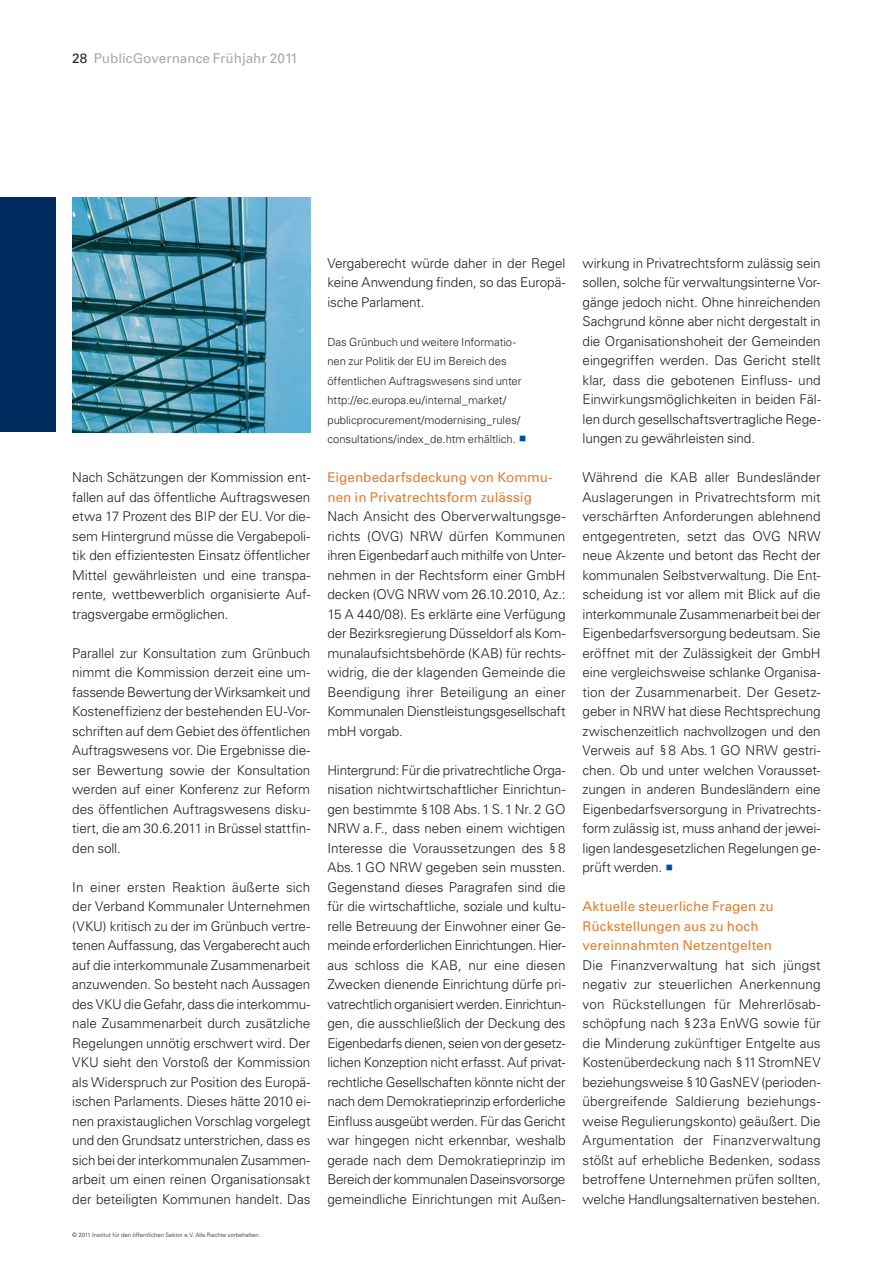
<style>
.page{position:relative;width:893px;height:1263px;background:#fff}
.page>*{position:absolute;margin:0;border:0;box-sizing:border-box;transform-origin:0 0}
.t1{font:300 13.5px/19.5px "Univers";letter-spacing:-.01em;color:#231f20;text-align:justify}
.t2{font:13.5px/19.5px "Univers";letter-spacing:.005em;color:#e27d2f}
.t3{font:13.5px "Univers";color:#a7a9ac}
.t4{font:300 11.25px/19.5px "Univers";letter-spacing:-.005em;color:#231f20}
.t5{font:300 6px "Univers";color:#231f20}
.s1{color:#231f20}
</style>
<div class="page">
<div style="left:0;top:198px;width:55px;height:234px;background:#002b5e"></div>
<img style="left:72px;top:198px;width:238px;height:234px">
<p class="t3" style="left:72px;top:54px;width:227px"><span class="s1">28</span> PublicGovernance Frühjahr 2011</p>
<p class="t1" style="left:72px;top:469px;width:240px">Nach Schätzungen der Kommission ent&shy;fallen auf das öffentliche Auftragswesen etwa 17 Prozent des BIP der EU. Vor die&shy;sem Hintergrund müsse die Vergabepoli&shy;tik den effizientesten Einsatz öffentlicher Mittel gewährleisten und eine transpa&shy;rente, wettbewerblich organisierte Auf&shy;tragsvergabe ermöglichen.</p>
<p class="t1" style="left:72px;top:644px;width:240px">Parallel zur Konsultation zum Grünbuch nimmt die Kommission derzeit eine um&shy;fassende Bewertung der Wirksamkeit und Kosteneffizienz der bestehenden EU-Vor&shy;schriften auf dem Gebiet des öffentlichen Auftragswesens vor. Die Ergebnisse die&shy;ser Bewertung sowie der Konsultation werden auf einer Konferenz zur Reform des öffentlichen Auftragswesens disku&shy;tiert, die am 30.6.2011 in Brüssel stattfin&shy;den soll.</p>
<p class="t1" style="left:72px;top:878px;width:240px">In einer ersten Reaktion äußerte sich der Verband Kommunaler Unternehmen (VKU) kritisch zu der im Grünbuch vertre&shy;tenen Auffassung, das Vergaberecht auch auf die interkommunale Zusammenarbeit anzuwenden. So besteht nach Aussagen des VKU die Gefahr, dass die interkommu&shy;nale Zusammenarbeit durch zusätzliche Regelungen unnötig erschwert wird. Der VKU sieht den Vorstoß der Kommission als Widerspruch zur Position des Europä&shy;ischen Parlaments. Dieses hätte 2010 ei&shy;nen praxistauglichen Vorschlag vorgelegt und den Grundsatz unterstrichen, dass es sich bei der interkommunalen Zusammen&shy;arbeit um einen reinen Organisationsakt der beteiligten Kommunen handelt. Das</p>
<p class="t5" style="left:72px;top:1233px;width:190px">© 2011 Institut für den öffentlichen Sektor e.V. Alle Rechte vorbehalten.</p>
<p class="t1" style="left:327px;top:254px;width:240px">Vergaberecht würde daher in der Regel keine Anwendung finden, so das Europä&shy;ische Parlament.</p>
<p class="t4" style="left:327px;top:333px;width:196px">Das Grünbuch und weitere Informatio&shy;nen zur Politik der EU im Bereich des öffentlichen Auftragswesens sind unter http://ec.europa.eu/internal_market/ publicprocurement/modernising_rules/ consultations/index_de.htm erhältlich.</p>
<p class="t2" style="left:327px;top:469px;width:227px">Eigenbedarfsdeckung von Kommu&shy;nen in Privatrechtsform zulässig</p>
<p class="t1" style="left:327px;top:508px;width:240px">Nach Ansicht des Oberverwaltungs ge&shy;richts (OVG) NRW dürfen Kommunen ihren Eigenbedarf auch mithilfe von Unter&shy;nehmen in der Rechtsform einer GmbH decken (OVG NRW vom 26.10.2010, Az.:<br>15 A 440/08). Es erklärte eine Verfügung der Bezirksregierung Düsseldorf als Kom&shy;munalaufsichtsbehörde (KAB) für rechts&shy;widrig, die der klagenden Gemeinde die Beendigung ihrer Beteiligung an einer Kommunalen Dienstleistungsgesellschaft mbH vorgab.</p>
<p class="t1" style="left:327px;top:761px;width:240px">Hintergrund: Für die privatrechtliche Orga&shy;nisation nichtwirtschaftlicher Einrichtun&shy;gen bestimmte §108 Abs. 1 S. 1 Nr. 2 GO NRW a.F., dass neben einem wichtigen Interesse die Voraussetzungen des §8<br>Abs. 1 GO NRW gegeben sein mussten.<br>Gegenstand dieses Paragrafen sind die für die wirtschaftliche, soziale und kultu&shy;relle Betreuung der Einwohner einer Ge&shy;meinde erforderlichen Einrichtungen. Hier&shy;aus schloss die KAB, nur eine diesen Zwecken dienende Einrichtung dürfe pri&shy;vat rechtlich organisiert werden. Einrichtun&shy;gen, die ausschließlich der Deckung des Eigenbedarfs dienen, seien von der gesetz&shy;lichen Konzeption nicht erfasst. Auf privat&shy;rechtliche Gesellschaften könnte nicht der nach dem Demokratieprinzip erforderliche Einfluss ausgeübt werden. Für das Gericht war hingegen nicht erkennbar, weshalb gerade nach dem Demokratieprinzip im Bereich der kommunalen Daseinsvorsorge ge meindliche Einrichtungen mit Außen-</p>
<p class="t1" style="left:583px;top:254px;width:240px">wirkung in Privatrechtsform zulässig sein sollen, solche für verwaltungsinterne Vor&shy;gänge jedoch nicht. Ohne hinreichenden Sachgrund könne aber nicht dergestalt in die Organisationshoheit der Gemeinden eingegriffen werden. Das Gericht stellt klar, dass die gebotenen Einfluss- und Einwirkungsmöglichkeiten in beiden Fäl&shy;len durch gesellschaftsvertragliche Rege&shy;lungen zu gewährleisten sind.</p>
<p class="t1" style="left:583px;top:469px;width:240px">Während die KAB aller Bundesländer Auslagerungen in Privatrechtsform mit ver schärf ten Anforderungen ablehnend entgegentreten, setzt das OVG NRW neue Akzente und betont das Recht der kommu nalen Selbstverwaltung. Die Ent&shy;scheidung ist vor allem mit Blick auf die interkommunale Zusammenarbeit bei der Eigenbedarfs versorgung bedeutsam. Sie eröffnet mit der Zulässigkeit der GmbH eine vergleichs weise schlanke Organi sa&shy;tion der Zusammenarbeit. Der Gesetz&shy;geber in NRW hat diese Rechtsprechung zwischenzeitlich nachvollzogen und den Ver weis auf §8 Abs. 1 GO NRW gestri&shy;chen. Ob und unter welchen Vorausset&shy;zungen in anderen Bundesländern eine Eigenbedarfsver sorgung in Privatrechts&shy;form zulässig ist, muss anhand der jewei&shy;ligen landesgesetzlichen Regelungen ge&shy;prüft werden.</p>
<p class="t2" style="left:583px;top:898px;width:193px">Aktuelle steuerliche Fragen zu<br>Rückstellungen aus zu hoch vereinnahmten Netzentgelten</p>
<p class="t1" style="left:583px;top:956px;width:240px">Die Finanzverwaltung hat sich jüngst nega tiv zur steuerlichen Anerkennung von Rück stellungen für Mehrerlös ab&shy;schöpfung nach §23a EnWG sowie für die Minderung zukünftiger Entgelte aus Kostenüber deckung nach §11 StromNEV beziehungs weise §10 GasNEV (peri o den&shy;übergrei fen de Saldierung bezie hungs&shy;weise Regulierungskonto) geäußert. Die Argumentation der Finanzverwaltung stößt auf erhebliche Bedenken, sodass betroffene Unternehmen prüfen sollten, welche Handlungsalternativen bestehen .</p>
</div>
